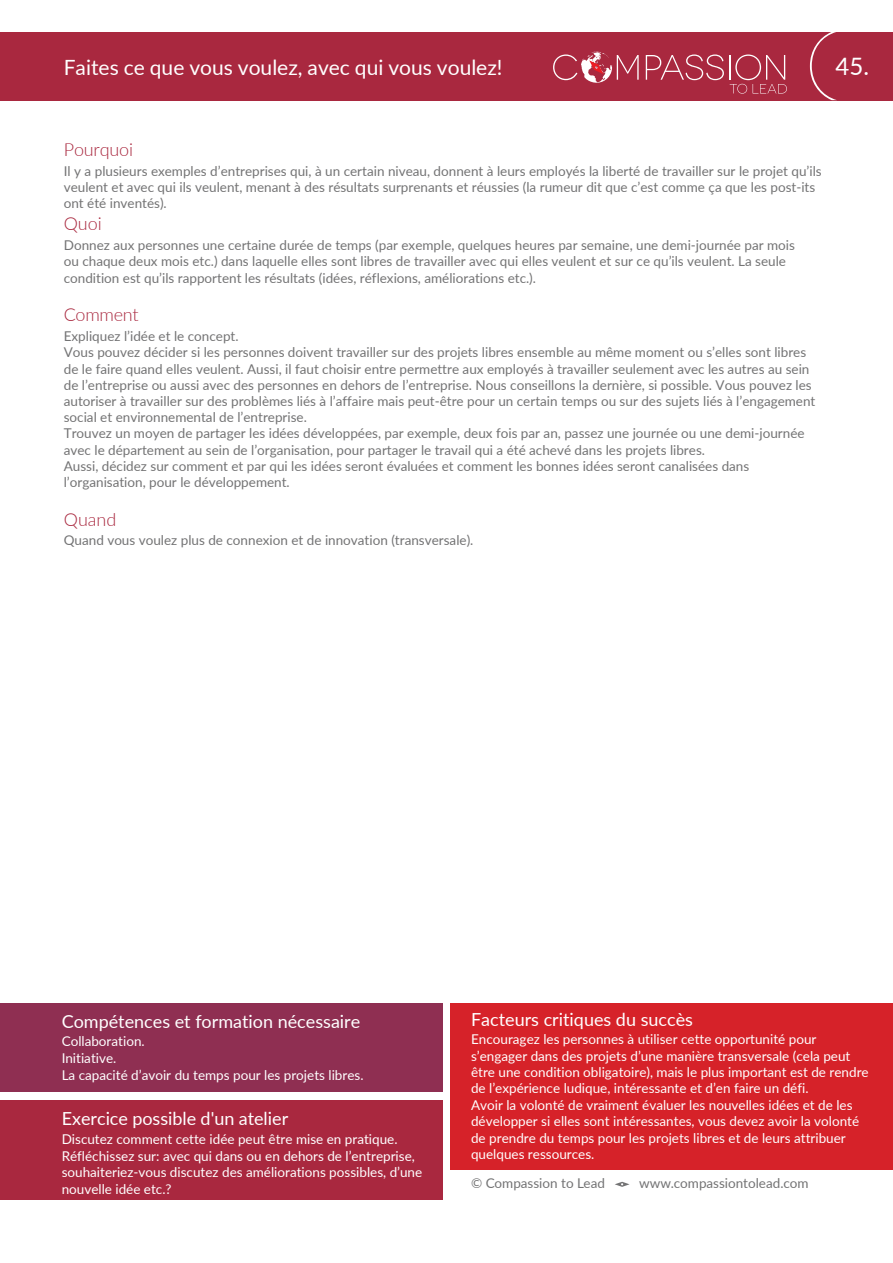
<style>
.page{position:relative;width:893px;height:1263px;background:#fff}
.page>*{position:absolute;margin:0;border:0;box-sizing:border-box;transform-origin:0 0}
.t1{font:24px "Lato";color:#fff}
.t2{font:21px "Lato";color:#fff}
.t3{font:18px "Lato";color:#fff}
.t4{font:300 18px "Lato";letter-spacing:-.01em;color:#a9283f}
.t5{font:13.5px/16.2px "Lato";color:#737374}
.t6{font:13.5px/16.5px "Lato";color:#fff}
</style>
<div class="page">
<svg style="left:615px;top:1182px;width:15px;height:5px"></svg>
<div style="left:0;top:32px;width:893px;height:68px;background:#a9283f"></div>
<div style="left:0;top:1100px;width:442px;height:100px;background:#a9283f"></div>
<div style="left:0;top:1003px;width:442px;height:88px;background:#8f2f52"></div>
<div style="left:451px;top:1003px;width:442px;height:166px;background:#d62229"></div>
<svg style="left:646px;top:54px;width:141px;height:40px"></svg>
<svg style="left:553px;top:52px;width:86px;height:31px"></svg>
<svg style="left:810px;top:32px;width:26px;height:68px"></svg>
<h2 class="t2" style="left:64px;top:52px;width:440px">Faites ce que vous voulez, avec qui vous voulez!</h2>
<h1 class="t1" style="left:836px;top:49px;width:35px">45.</h1>
<h3 class="t4" style="left:64px;top:137px;width:71px">Pourquoi</h3>
<p class="t5" style="left:64px;top:162px;width:759px">Il y a plusieurs exemples d’entreprises qui, à un certain niveau, donnent à leurs employés la liberté de travailler sur le projet qu’ils veulent et avec qui ils veulent, menant à des résultats surprenants et réussies (la rumeur dit que c’est comme ça que les post-its ont été inventés).</p>
<h3 class="t4" style="left:64px;top:211px;width:39px">Quoi</h3>
<p class="t5" style="left:64px;top:237px;width:733px">Donnez aux personnes une certaine durée de temps (par exemple, quelques heures par semaine, une demi-journée par mois ou chaque deux mois etc.) dans laquelle elles sont libres de travailler avec qui elles veulent et sur ce qu’ils veulent. La seule condition est qu’ils rapportent les résultats (idées, réflexions, améliorations etc.).</p>
<h3 class="t4" style="left:64px;top:302px;width:76px">Comment</h3>
<p class="t5" style="left:64px;top:328px;width:753px">Expliquez l’idée et le concept.<br>Vous pouvez décider si les personnes doivent travailler sur des projets libres ensemble au même moment ou s’elles sont libres de le faire quand elles veulent. Aussi, il faut choisir entre permettre aux employés à travailler seulement avec les autres au sein de l’entreprise ou aussi avec des personnes en dehors de l’entreprise. Nous conseillons la dernière, si possible. Vous pouvez les autoriser à travailler sur des problèmes liés à l’affaire mais peut-être pour un certain temps ou sur des sujets liés à l’engagement social et environnemental de l’entreprise.<br>Trouvez un moyen de partager les idées développées, par exemple, deux fois par an, passez une journée ou une demi-journée avec le département au sein de l’organisation, pour partager le travail qui a été achevé dans les projets libres.<br>Aussi, décidez sur comment et par qui les idées seront évaluées et comment les bonnes idées seront canalisées dans l’organisation, pour le développement.</p>
<h3 class="t4" style="left:64px;top:507px;width:54px">Quand</h3>
<p class="t5" style="left:64px;top:532px;width:411px">Quand vous voulez plus de connexion et de innovation (transversale).</p>
<h3 class="t3" style="left:62px;top:1008px;width:300px">Compétences et formation nécessaire</h3>
<p class="t6" style="left:62px;top:1032px;width:303px">Collaboration.<br>Initiative.<br>La capacité d’avoir du temps pour les projets libres.</p>
<h3 class="t3" style="left:62px;top:1106px;width:228px">Exercice possible d'un atelier</h3>
<p class="t6" style="left:62px;top:1130px;width:362px">Discutez comment cette idée peut être mise en pratique.<br>Réfléchissez sur: avec qui dans ou en dehors de l’entreprise, souhaiteriez-vous discutez des améliorations possibles, d’une nouvelle idée etc.?</p>
<h3 class="t3" style="left:471px;top:1006px;width:223px">Facteurs critiques du succès</h3>
<p class="t6" style="left:471px;top:1030px;width:399px">Encouragez les personnes à utiliser cette opportunité pour s’engager dans des projets d’une manière transversale (cela peut être une condition obligatoire), mais le plus important est de rendre de l’expérience ludique, intéressante et d’en faire un défi.<br>Avoir la volonté de vraiment évaluer les nouvelles idées et de les développer si elles sont intéressantes, vous devez avoir la volonté de prendre du temps pour les projets libres et de leurs attribuer quelques ressources.</p>
<p class="t5" style="left:471px;top:1175px;width:135px">© Compassion to Lead</p>
<p class="t5" style="left:639px;top:1175px;width:171px">www.compassiontolead.com</p>
</div>
